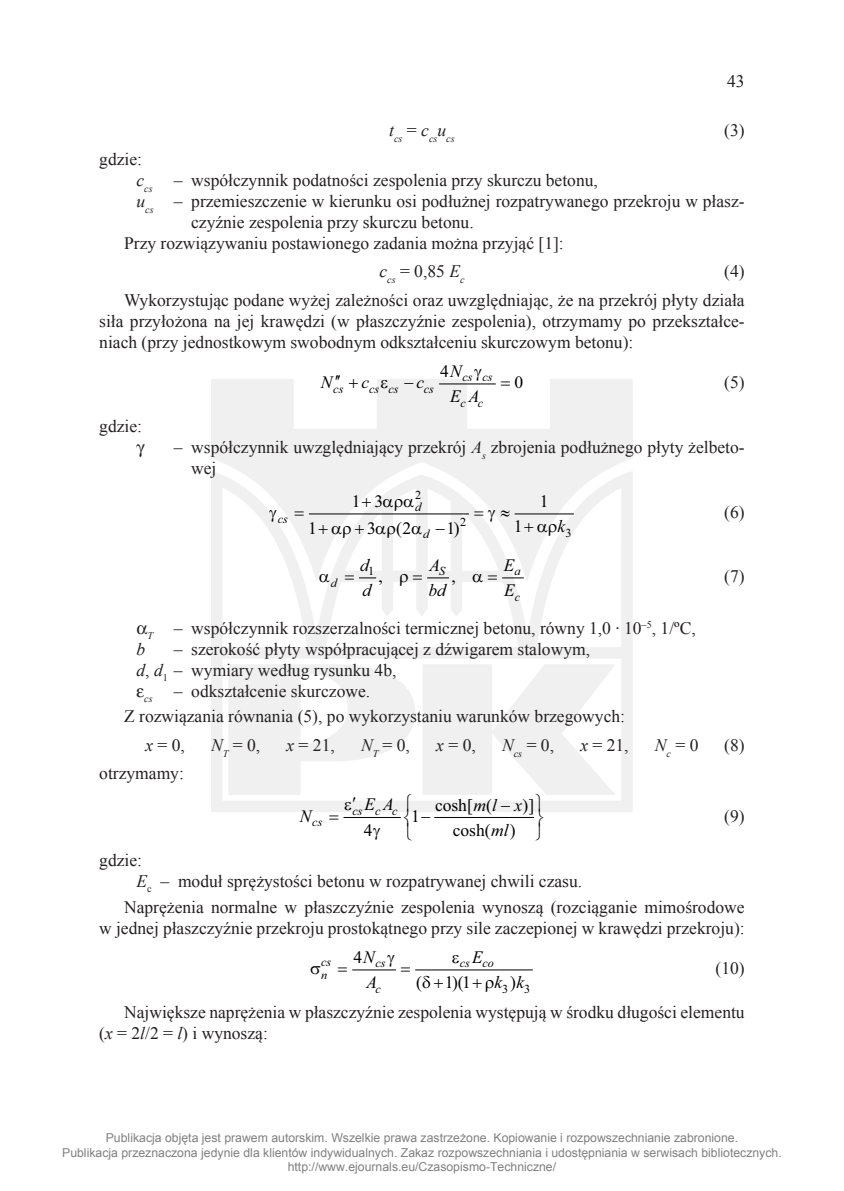
<style>
.page{position:relative;width:844px;height:1191px;background:#fff}
.page>*{position:absolute;margin:0;border:0;box-sizing:border-box;transform-origin:0 0}
.g_tab_15{font:17.5px/21px "Times New Roman";color:#231f20}
.test{font:17.5px/21px "Times New Roman";color:#231f20;text-align:justify}
.test_z_odstępem_1_mm{font:17.5px/21px "Times New Roman";color:#231f20;text-align:right}
.wzór_środek{font:17.5px "Times New Roman";color:#231f20}
.tekst_po_gdzie_7_5{font:17.5px "Times New Roman";color:#231f20}
.t1{font:17.5px/24.8px "Times New Roman";letter-spacing:-.005em;color:#000}
.t2{font:italic 17.5px/25.6px "Times New Roman";color:#000}
.tekst_bez_wcięcia{font:17.5px "Times New Roman";color:#231f20}
.wzór_środek_bez_odst{font:17.5px "Times New Roman";color:#231f20}
.g_tab_15-2{font:italic 17.5px "Times New Roman";color:#231f20}
.t3{font:12.25px/14.7px "Arial";color:#808080;text-align:center}
.t4{font:italic 12.25px/25.6px "Times New Roman";letter-spacing:-.005em;color:#000}
.t5{font:12.25px "Times New Roman";color:#000}
.wzór_środek-2{font:italic 10.15px "Times New Roman";color:#231f20}
.s1{font-style:italic}
.s2{font-style:normal}
.s3{font-size:17.5px}
</style>
<div class="page">
<svg style="left:211px;top:379px;width:421px;height:433px;fill:#eff0ef"></svg>
<hr style="left:439px;top:383px;width:56px;height:1px;background:#000">
<hr style="left:309px;top:513px;width:160px;height:1px;background:#000">
<hr style="left:514px;top:513px;width:59px;height:1px;background:#000">
<hr style="left:343px;top:817px;width:57px;height:1px;background:#000">
<hr style="left:434px;top:817px;width:100px;height:1px;background:#000">
<hr style="left:352px;top:969px;width:44px;height:1px;background:#000">
<hr style="left:415px;top:969px;width:117px;height:1px;background:#000">
<svg style="left:349px;top:379px;width:9px;height:9px"></svg>
<svg style="left:501px;top:382px;width:9px;height:4px"></svg>
<svg style="left:381px;top:380px;width:6px;height:8px"></svg>
<svg style="left:269px;top:510px;width:8px;height:12px"></svg>
<svg style="left:383px;top:498px;width:31px;height:12px"></svg>
<svg style="left:376px;top:526px;width:19px;height:11px"></svg>
<svg style="left:412px;top:526px;width:9px;height:8px"></svg>
<svg style="left:295px;top:512px;width:9px;height:4px"></svg>
<svg style="left:362px;top:497px;width:9px;height:9px"></svg>
<svg style="left:318px;top:525px;width:46px;height:12px"></svg>
<svg style="left:524px;top:523px;width:32px;height:13px"></svg>
<svg style="left:319px;top:574px;width:10px;height:8px"></svg>
<svg style="left:473px;top:574px;width:9px;height:8px"></svg>
<svg style="left:345px;top:576px;width:31px;height:4px"></svg>
<svg style="left:400px;top:574px;width:49px;height:12px"></svg>
<svg style="left:488px;top:576px;width:35px;height:4px"></svg>
<svg style="left:404px;top:794px;width:7px;height:18px"></svg>
<svg style="left:345px;top:797px;width:10px;height:13px"></svg>
<svg style="left:474px;top:510px;width:35px;height:12px"></svg>
<svg style="left:535px;top:808px;width:8px;height:4px"></svg>
<p class="test" style="left:727px;top:70px;width:19px">43</p>
<p class="wzór_środek-2" style="left:389px;top:132px;width:67px"><sup>t</sup>cs <sup>=</sup> <sup>c</sup>cs<sup>u</sup>cs</p>
<p class="wzór_środek" style="left:724px;top:119px;width:22px">(3)</p>
<p class="tekst_bez_wcięcia" style="left:99px;top:147px;width:44px">gdzie:</p>
<p class="g_tab_15" style="left:136px;top:169px;width:462px"><span class="s1">c</span><sub>cs</sub> – współczynnik podatności zespolenia przy skurczu betonu,</p>
<p class="g_tab_15" style="left:191px;top:190px;width:555px;text-indent:-55px"><span class="s1">u</span><sub>cs</sub> – przemieszczenie w kierunku osi podłużnej rozpatrywanego przekroju w płasz&shy;czyźnie zespolenia przy skurczu betonu.</p>
<p class="test" style="left:124px;top:232px;width:441px">Przy rozwiązywaniu postawionego zadania można przyjąć [1]:</p>
<p class="wzór_środek" style="left:379px;top:259px;width:87px"><span class="s1">c</span><sub>cs</sub> = 0,85 <span class="s1">E</span><sub>c</sub></p>
<p class="wzór_środek" style="left:724px;top:259px;width:22px">(4)</p>
<p class="test" style="left:99px;top:289px;width:646px;text-indent:25px">Wykorzystując podane wyżej zależności oraz uwzględniając, że na przekrój płyty działa siła przyłożona na jej krawędzi (w płaszczyźnie zespolenia), otrzymamy po przekształce&shy;niach (przy jednostkowym swobodnym odkształceniu skurczowym betonu):</p>
<p class="t2" style="left:321px;top:369px;width:13px">N</p>
<p class="t2" style="left:361px;top:369px;width:9px">c</p>
<p class="t2" style="left:404px;top:369px;width:22px">−c</p>
<p class="t2" style="left:450px;top:357px;width:31px;text-indent:-10px"><span class="s2">4</span>N<br>E A</p>
<p class="t4" style="left:333px;top:376px;width:12px">cs</p>
<p class="t4" style="left:369px;top:376px;width:31px">cs cs</p>
<p class="t4" style="left:424px;top:376px;width:12px">cs</p>
<p class="t4" style="left:460px;top:364px;width:33px">cs cs c c</p>
<p class="t1" style="left:514px;top:370px;width:10px">0</p>
<p class="wzór_środek_bez_odst" style="left:724px;top:371px;width:22px">(5)</p>
<p class="test" style="left:99px;top:415px;width:44px">gdzie:</p>
<p class="g_tab_15" style="left:191px;top:436px;width:555px;text-indent:-17px">– współczynnik uwzględniający przekrój <span class="s1">A</span><sub>s</sub> zbrojenia podłużnego płyty żelbeto&shy;wej</p>
<p class="t4" style="left:277px;top:506px;width:12px">cs</p>
<p class="t5" style="left:415px;top:486px;width:8px">2</p>
<p class="t1" style="left:351px;top:488px;width:33px">1 3</p>
<p class="t1" style="left:539px;top:488px;width:10px">1</p>
<p class="t4" style="left:415px;top:494px;width:8px">d</p>
<p class="wzór_środek" style="left:724px;top:500px;width:22px">(6)</p>
<p class="t5" style="left:460px;top:513px;width:8px">2</p>
<p class="t2" style="left:557px;top:513px;width:9px">k</p>
<p class="t1" style="left:513px;top:513px;width:10px">1</p>
<p class="t1" style="left:308px;top:515px;width:10px">1</p>
<p class="t1" style="left:367px;top:515px;width:10px">3</p>
<p class="t1" style="left:396px;top:515px;width:17px">(2</p>
<p class="t1" style="left:435px;top:515px;width:25px">−1)</p>
<p class="t5" style="left:565px;top:524px;width:8px">3</p>
<p class="t4" style="left:423px;top:521px;width:8px">d</p>
<p class="t2" style="left:360px;top:552px;width:13px">d d</p>
<p class="t2" style="left:428px;top:551px;width:19px">A bd</p>
<p class="t2" style="left:503px;top:551px;width:13px">E<br>E</p>
<p class="t4" style="left:439px;top:558px;width:8px">S</p>
<p class="t4" style="left:514px;top:558px;width:8px">a c</p>
<p class="t5" style="left:368px;top:563px;width:16px">1 <span class="s3">,</span></p>
<p class="t1" style="left:451px;top:564px;width:6px">,</p>
<p class="wzór_środek_bez_odst" style="left:724px;top:564px;width:22px">(7)</p>
<p class="g_tab_15" style="left:147px;top:617px;width:549px"><sub>T</sub> – współczynnik rozszerzalności termicznej betonu, równy 1,0 ∙ 10<sup>–5</sup>, 1/ºC,</p>
<p class="t4" style="left:331px;top:569px;width:8px">d</p>
<p class="g_tab_15-2" style="left:136px;top:636px;width:10px">b</p>
<p class="g_tab_15" style="left:174px;top:638px;width:417px">– szerokość płyty współpracującej z dźwigarem stalowym,</p>
<p class="g_tab_15" style="left:136px;top:659px;width:261px"><span class="s1">d</span>, <span class="s1">d</span><sub>1</sub> – wymiary według rysunku 4b,</p>
<p class="g_tab_15" style="left:144px;top:680px;width:227px"><sub>cs</sub> – odkształcenie skurczowe.</p>
<p class="test_z_odstępem_1_mm" style="left:124px;top:706px;width:502px">Z rozwiązania równania (5), po wykorzystaniu warunków brzegowych:</p>
<p class="wzór_środek" style="left:145px;top:733px;width:41px"><span class="s1">x</span> = 0,</p>
<p class="wzór_środek" style="left:211px;top:733px;width:50px"><span class="s1">N</span><sub>T</sub> = 0,</p>
<p class="wzór_środek" style="left:286px;top:733px;width:50px"><span class="s1">x</span> = 21,</p>
<p class="wzór_środek" style="left:361px;top:733px;width:50px"><span class="s1">N</span><sub>T</sub> = 0,</p>
<p class="wzór_środek" style="left:436px;top:733px;width:41px"><span class="s1">x</span> = 0,</p>
<p class="wzór_środek" style="left:502px;top:733px;width:53px"><span class="s1">N</span><sub>cs</sub> = 0,</p>
<p class="wzór_środek" style="left:580px;top:733px;width:50px"><span class="s1">x</span> = 21,</p>
<p class="wzór_środek" style="left:654px;top:733px;width:45px"><span class="s1">N</span><sub>c</sub> =0</p>
<p class="wzór_środek" style="left:724px;top:733px;width:22px">(8)</p>
<p class="tekst_bez_wcięcia" style="left:99px;top:761px;width:86px">otrzymamy:</p>
<p class="t2" style="left:300px;top:803px;width:13px">N</p>
<p class="t2" style="left:364px;top:791px;width:31px">E A</p>
<p class="t2" style="left:491px;top:792px;width:54px;line-height:24.8px;text-indent:-18px">m l x<span class="s2">)]</span>✓ ml</p>
<p class="t1" style="left:453px;top:792px;width:64px;text-indent:-18px">cosh[ ( cosh( )</p>
<p class="wzór_środek_bez_odst" style="left:724px;top:804px;width:22px">(9)</p>
<p class="t4" style="left:352px;top:797px;width:47px">cscc</p>
<p class="t1" style="left:411px;top:803px;width:21px">1−</p>
<p class="t1" style="left:364px;top:817px;width:10px">4</p>
<p class="t4" style="left:312px;top:809px;width:12px">cs</p>
<p class="tekst_bez_wcięcia" style="left:99px;top:848px;width:44px">gdzie:</p>
<p class="tekst_po_gdzie_7_5" style="left:136px;top:869px;width:447px"><span class="s1">E</span><sub>c</sub> – moduł sprężystości betonu w rozpatrywanej chwili czasu.</p>
<p class="test_z_odstępem_1_mm" style="left:99px;top:896px;width:646px">Naprężenia normalne w płaszczyźnie zespolenia wynoszą (rozciąganie mimośrodowe<br>w jednej płaszczyźnie przekroju prostokątnego przy sile zaczepionej w krawędzi przekroju):</p>
<p class="t4" style="left:321px;top:961px;width:8px">n</p>
<p class="t1" style="left:353px;top:944px;width:23px">4<span class="s1">N</span></p>
<p class="t2" style="left:472px;top:943px;width:12px">E</p>
<p class="t4" style="left:321px;top:949px;width:12px">cs</p>
<p class="t4" style="left:375px;top:950px;width:12px">cs c</p>
<p class="t4" style="left:460px;top:950px;width:36px">cs co</p>
<p class="wzór_środek_bez_odst" style="left:715px;top:956px;width:31px">(10)</p>
<p class="test" style="left:99px;top:1001px;width:646px;text-indent:25px">Największe naprężenia w płaszczyźnie zespolenia występują w środku długości elementu (<span class="s1">x</span> = 2<span class="s1">l</span>/2 = <span class="s1">l</span>) i wynoszą:</p>
<p class="t2" style="left:494px;top:969px;width:31px">k k</p>
<p class="t1" style="left:416px;top:969px;width:7px">(</p>
<p class="t1" style="left:452px;top:969px;width:13px">)(</p>
<p class="t1" style="left:510px;top:969px;width:7px">)</p>
<p class="t2" style="left:366px;top:969px;width:12px">A</p>
<p class="t1" style="left:444px;top:969px;width:28px">1 1</p>
<p class="t5" style="left:502px;top:980px;width:8px">3</p>
<p class="t5" style="left:524px;top:980px;width:8px">3</p>
<p class="t3" style="left:62px;top:1130px;width:721px">Publikacja objęta jest prawem autorskim. Wszelkie prawa zastrzeżone. Kopiowanie i rozpowszechnianie zabronione.<br>Publikacja przeznaczona jedynie dla klientów indywidualnych. Zakaz rozpowszechniania i udostępniania w serwisach bibliotecznych. http://www.ejournals.eu/Czasopismo-Techniczne/</p>
</div>
